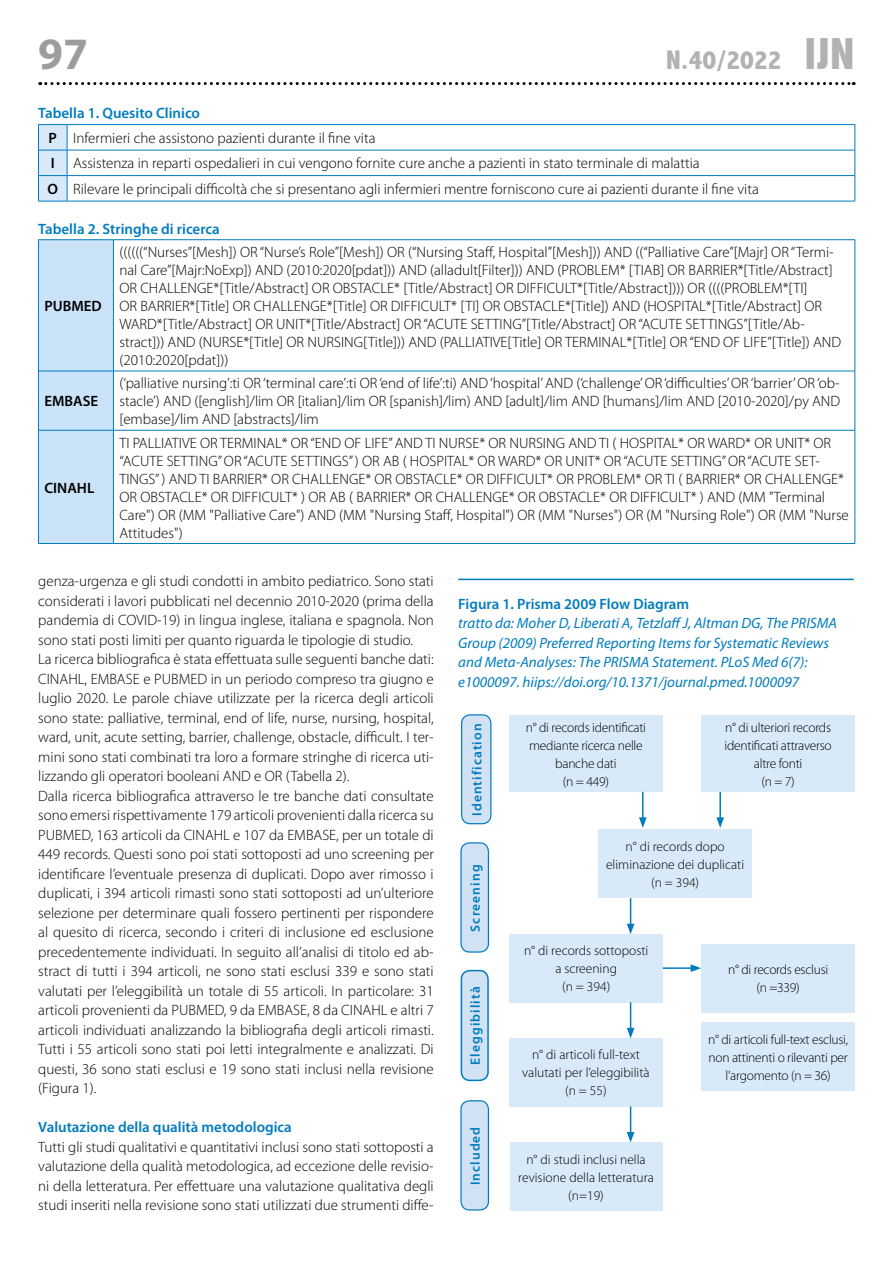
<style>
.page{position:relative;width:893px;height:1263px;background:#fff}
.page>*{position:absolute;margin:0;border:0;box-sizing:border-box;transform-origin:0 0}
.t1{font:700 45px "Myriad Pro";color:#9d9d9c}
.t2{font:800 condensed 27px "Abadi";color:#b3b2b2}
.t3{font:300 15px/19.5px "Myriad Pro";color:#000}
.t4{font:italic 15px/19.5px "Myriad Pro";color:#007cbe}
.t5{font:600 15px "Myriad Pro";color:#007cbe}
.t6{font:600 15px "Myriad Pro";color:#000}
.t7{font:300 13.5px/18px "Myriad Pro";letter-spacing:-.02em;color:#000;text-align:center}
.t8{font:300 13.5px/18px "Myriad Pro";color:#000;text-align:center}
.t9{font:600 13.5px "Myriad Pro";letter-spacing:.08em;color:#007cbe}
.s1{font-size:45px}
.s2{font-weight:600}
</style>
<div class="page">
<svg style="left:40px;top:82px;width:814px;height:3px"></svg>
<hr style="left:67px;top:124px;width:788px;height:1px;background:#007cbe">
<hr style="left:67px;top:150px;width:788px;height:1px;background:#007cbe">
<svg style="left:38px;top:124px;width:30px;height:78px;background:#c0ddf3"></svg>
<hr style="left:67px;top:175px;width:788px;height:1px;background:#007cbe">
<svg style="left:855px;top:125px;width:1px;height:76px"></svg>
<hr style="left:67px;top:201px;width:788px;height:1px;background:#007cbe">
<div style="left:39px;top:240px;width:74px;height:303px;background:#cbe3f8"></div>
<hr style="left:38px;top:239px;width:76px;height:1px;background:#007cbe">
<hr style="left:113px;top:240px;width:1px;height:131px;background:#007cbe">
<hr style="left:39px;top:371px;width:75px;height:1px;background:#007cbe">
<hr style="left:113px;top:371px;width:1px;height:59px;background:#007cbe">
<hr style="left:39px;top:430px;width:75px;height:1px;background:#007cbe">
<hr style="left:113px;top:430px;width:1px;height:113px;background:#007cbe">
<hr style="left:38px;top:543px;width:76px;height:1px;background:#007cbe">
<hr style="left:38px;top:240px;width:1px;height:131px;background:#007cbe">
<hr style="left:114px;top:239px;width:741px;height:1px;background:#007cbe">
<hr style="left:855px;top:240px;width:1px;height:131px;background:#007cbe">
<hr style="left:38px;top:371px;width:1px;height:59px;background:#007cbe">
<hr style="left:114px;top:371px;width:741px;height:1px;background:#007cbe">
<hr style="left:855px;top:371px;width:1px;height:59px;background:#007cbe">
<hr style="left:38px;top:430px;width:1px;height:113px;background:#007cbe">
<hr style="left:114px;top:430px;width:741px;height:1px;background:#007cbe">
<hr style="left:855px;top:430px;width:1px;height:113px;background:#007cbe">
<hr style="left:114px;top:543px;width:741px;height:1px;background:#007cbe">
<div style="left:509px;top:715px;width:153px;height:77px;background:#d8eafa"></div>
<div style="left:599px;top:829px;width:153px;height:68px;background:#d8eafa"></div>
<div style="left:510px;top:934px;width:153px;height:68px;background:#d8eafa"></div>
<div style="left:509px;top:1038px;width:153px;height:68px;background:#d8eafa"></div>
<div style="left:510px;top:1142px;width:152px;height:68px;background:#d8eafa"></div>
<div style="left:462px;top:715px;width:29px;height:109px;background:#d1e2f4;border-radius:9px"></div>
<div style="left:461px;top:714px;width:30px;height:110px;border:1px solid #007cbe;border-radius:9px"></div>
<div style="left:461px;top:843px;width:27px;height:109px;background:#d1e2f4;border-radius:9px"></div>
<div style="left:460px;top:842px;width:29px;height:111px;border:1px solid #007cbe;border-radius:9px"></div>
<div style="left:461px;top:1101px;width:27px;height:109px;background:#d1e2f4;border-radius:9px"></div>
<div style="left:460px;top:1100px;width:29px;height:110px;border:1px solid #007cbe;border-radius:9px"></div>
<div style="left:702px;top:944px;width:153px;height:68px;background:#d8eafa"></div>
<div style="left:702px;top:1022px;width:153px;height:68px;background:#d8eafa"></div>
<div style="left:461px;top:970px;width:27px;height:110px;background:#d1e2f4;border-radius:9px"></div>
<div style="left:461px;top:970px;width:28px;height:111px;border:2px solid #007cbe;border-radius:9px"></div>
<svg style="left:627px;top:898px;width:7px;height:36px"></svg>
<svg style="left:627px;top:1002px;width:7px;height:36px"></svg>
<svg style="left:627px;top:1106px;width:7px;height:36px"></svg>
<hr style="left:642px;top:792px;width:2px;height:28px;background:#007cbe">
<svg style="left:639px;top:817px;width:8px;height:11px"></svg>
<hr style="left:719px;top:792px;width:2px;height:28px;background:#007cbe">
<svg style="left:716px;top:817px;width:8px;height:11px"></svg>
<hr style="left:663px;top:967px;width:30px;height:2px;background:#007cbe">
<svg style="left:691px;top:964px;width:10px;height:8px"></svg>
<div style="left:702px;top:715px;width:153px;height:77px;background:#d8eafa"></div>
<hr style="left:458px;top:579px;width:396px;height:1px;background:#007cbe">
<h1 class="t1" style="left:38px;top:24px;width:51px">97</h1>
<h2 class="t2" style="left:666px;top:45px;width:190px">N.40/2022 <span class="s1">IJN</span></h2>
<p class="t5" style="left:38px;top:103px;width:163px">Tabella 1. Quesito Clinico</p>
<p class="t3" style="left:47px;top:125px;width:713px;line-height:25.5px"><span class="s2">P</span> Infermieri che assistono pazienti durante il fine vita<br><span class="s2">I</span> Assistenza in reparti ospedalieri in cui vengono fornite cure anche a pazienti in stato terminale di malattia<br><span class="s2">O</span> Rilevare le principali difficoltà che si presentano agli infermieri mentre forniscono cure ai pazienti durante il fine vita</p>
<p class="t5" style="left:38px;top:219px;width:183px">Tabella 2. Stringhe di ricerca</p>
<p class="t6" style="left:44px;top:296px;width:59px">PUBMED</p>
<p class="t6" style="left:44px;top:392px;width:55px">EMBASE</p>
<p class="t6" style="left:44px;top:478px;width:51px">CINAHL</p>
<p class="t3" style="left:119px;top:243px;width:723px;line-height:18px">((((((“Nurses”[Mesh]) OR “Nurse’s Role”[Mesh]) OR (“Nursing Staff, Hospital”[Mesh])) AND ((“Palliative Care”[Majr] OR “Termi&shy;nal Care”[Majr:NoExp]) AND (2010:2020[pdat])) AND (alladult[Filter])) AND (PROBLEM* [TIAB] OR BARRIER*[Title/Abstract] OR CHALLENGE*[Title/Abstract] OR OBSTACLE* [Title/Abstract] OR DIFFICULT*[Title/Abstract]))) OR ((((PROBLEM*[TI]<br>OR BARRIER*[Title] OR CHALLENGE*[Title] OR DIFFICULT* [TI] OR OBSTACLE*[Title]) AND (HOSPITAL*[Title/Abstract] OR WARD*[Title/Abstract] OR UNIT*[Title/Abstract] OR “ACUTE SETTING”[Title/Abstract] OR “ACUTE SETTINGS”[Title/Ab&shy;stract])) AND (NURSE*[Title] OR NURSING[Title])) AND (PALLIATIVE[Title] OR TERMINAL*[Title] OR “END OF LIFE”[Title]) AND (2010:2020[pdat]))</p>
<p class="t3" style="left:119px;top:374px;width:722px;line-height:18px;text-align:justify">(‘palliative nursing’:ti OR ‘terminal care’:ti OR ‘end of life’:ti) AND ‘hospital’ AND (‘challenge’ OR ‘difficulties’ OR ‘barrier’ OR ‘ob&shy;stacle’) AND ([english]/lim OR [italian]/lim OR [spanish]/lim) AND [adult]/lim AND [humans]/lim AND [2010-2020]/py AND [embase]/lim AND [abstracts]/lim</p>
<p class="t3" style="left:119px;top:434px;width:731px;line-height:18px">TI PALLIATIVE OR TERMINAL* OR “END OF LIFE” AND TI NURSE* OR NURSING AND TI ( HOSPITAL* OR WARD* OR UNIT* OR “ACUTE SETTING” OR “ACUTE SETTINGS” ) OR AB ( HOSPITAL* OR WARD* OR UNIT* OR “ACUTE SETTING” OR “ACUTE SET-TINGS” ) AND TI BARRIER* OR CHALLENGE* OR OBSTACLE* OR DIFFICULT* OR PROBLEM* OR TI ( BARRIER* OR CHALLENGE* OR OBSTACLE* OR DIFFICULT* ) OR AB ( BARRIER* OR CHALLENGE* OR OBSTACLE* OR DIFFICULT* ) AND (MM "Terminal Care") OR (MM "Palliative Care") AND (MM "Nursing Staff, Hospital") OR (MM "Nurses") OR (M "Nursing Role") OR (MM "Nurse Attitudes")</p>
<p class="t3" style="left:38px;top:572px;width:397px">genza-urgenza e gli studi condotti in ambito pediatrico. Sono stati considerati i lavori pubblicati nel decennio 2010-2020 (prima della pandemia di COVID-19) in lingua inglese, italiana e spagnola. Non sono stati posti limiti per quanto riguarda le tipologie di studio.<br>La ricerca bibliografica è stata effettuata sulle seguenti banche dati:<br>CINAHL, EMBASE e PUBMED in un periodo compreso tra giugno e luglio 2020. Le parole chiave utilizzate per la ricerca degli articoli sono state: palliative, terminal, end of life, nurse, nursing, hospital, ward, unit, acute setting, barrier, challenge, obstacle, difficult. I ter&shy;mini sono stati combinati tra loro a formare stringhe di ricerca uti&shy;lizzando gli operatori booleani AND e OR (Tabella 2).<br>Dalla ricerca bibliografica attraverso le tre banche dati consultate sono emersi rispettivamente 179 articoli provenienti dalla ricerca su PUBMED, 163 articoli da CINAHL e 107 da EMBASE, per un totale di 449 records. Questi sono poi stati sottoposti ad uno screening per identificare l’eventuale presenza di duplicati. Dopo aver rimosso i duplicati, i 394 articoli rimasti sono stati sottoposti ad un’ulteriore selezione per determinare quali fossero pertinenti per rispondere al quesito di ricerca, secondo i criteri di inclusione ed esclusione precedentemente individuati. In seguito all’analisi di titolo ed ab&shy;stract di tutti i 394 articoli, ne sono stati esclusi 339 e sono stati valutati per l’eleggibilità un totale di 55 articoli. In particolare: 31 articoli provenienti da PUBMED, 9 da EMBASE, 8 da CINAHL e altri 7 articoli individuati analizzando la bibliografia degli articoli rimasti.<br>Tutti i 55 articoli sono stati poi letti integralmente e analizzati. Di questi, 36 sono stati esclusi e 19 sono stati inclusi nella revisione (Figura 1).</p>
<p class="t5" style="left:38px;top:1118px;width:255px">Valutazione della qualità metodologica</p>
<p class="t3" style="left:38px;top:1137px;width:397px;text-align:justify">Tutti gli studi qualitativi e quantitativi inclusi sono stati sottoposti a valutazione della qualità metodologica, ad eccezione delle revisio&shy;ni della letteratura. Per effettuare una valutazione qualitativa degli studi inseriti nella revisione sono stati utilizzati due strumenti diffe-</p>
<p class="t5" style="left:458px;top:594px;width:232px">Figura 1. Prisma 2009 Flow Diagram</p>
<p class="t4" style="left:458px;top:613px;width:380px">tratto da: Moher D, Liberati A, Tetzlaff J, Altman DG, The PRISMA Group (2009) Preferred Reporting Items for Systematic Reviews and Meta-Analyses: The PRISMA Statement. PLoS Med 6(7): e1000097. hiips://doi.org/10.1371/journal.pmed.1000097</p>
<p class="t7" style="left:526px;top:718px;width:122px">n° di records identificati mediante ricerca nelle banche dati<br>(n = 449)</p>
<p class="t7" style="left:725px;top:718px;width:109px">n° di ulteriori records identificati attraverso altre fonti<br>(n = 7)</p>
<p class="t9" style="left:468px;top:816px;width:94px;rotate:-90deg">Identification</p>
<p class="t9" style="left:467px;top:932px;width:69px;rotate:-90deg">Screening</p>
<p class="t9" style="left:467px;top:1065px;width:80px;rotate:-90deg">Eleggibilità</p>
<p class="t9" style="left:467px;top:1185px;width:60px;rotate:-90deg">Included</p>
<p class="t8" style="left:606px;top:837px;width:140px">n° di records dopo eliminazione dei duplicati (n = 394)</p>
<p class="t8" style="left:524px;top:942px;width:126px">n° di records sottoposti a screening<br>(n = 394)</p>
<p class="t8" style="left:522px;top:1046px;width:129px">n° di articoli full-text valutati per l’eleggibilità (n = 55)</p>
<p class="t8" style="left:518px;top:1150px;width:137px">n° di studi inclusi nella revisione della letteratura (n=19)</p>
<p class="t7" style="left:728px;top:961px;width:102px">n° di records esclusi (n =339)</p>
<p class="t7" style="left:708px;top:1030px;width:141px">n° di articoli full-text esclusi, non attinenti o rilevanti per l’argomento (n = 36)</p>
</div>
